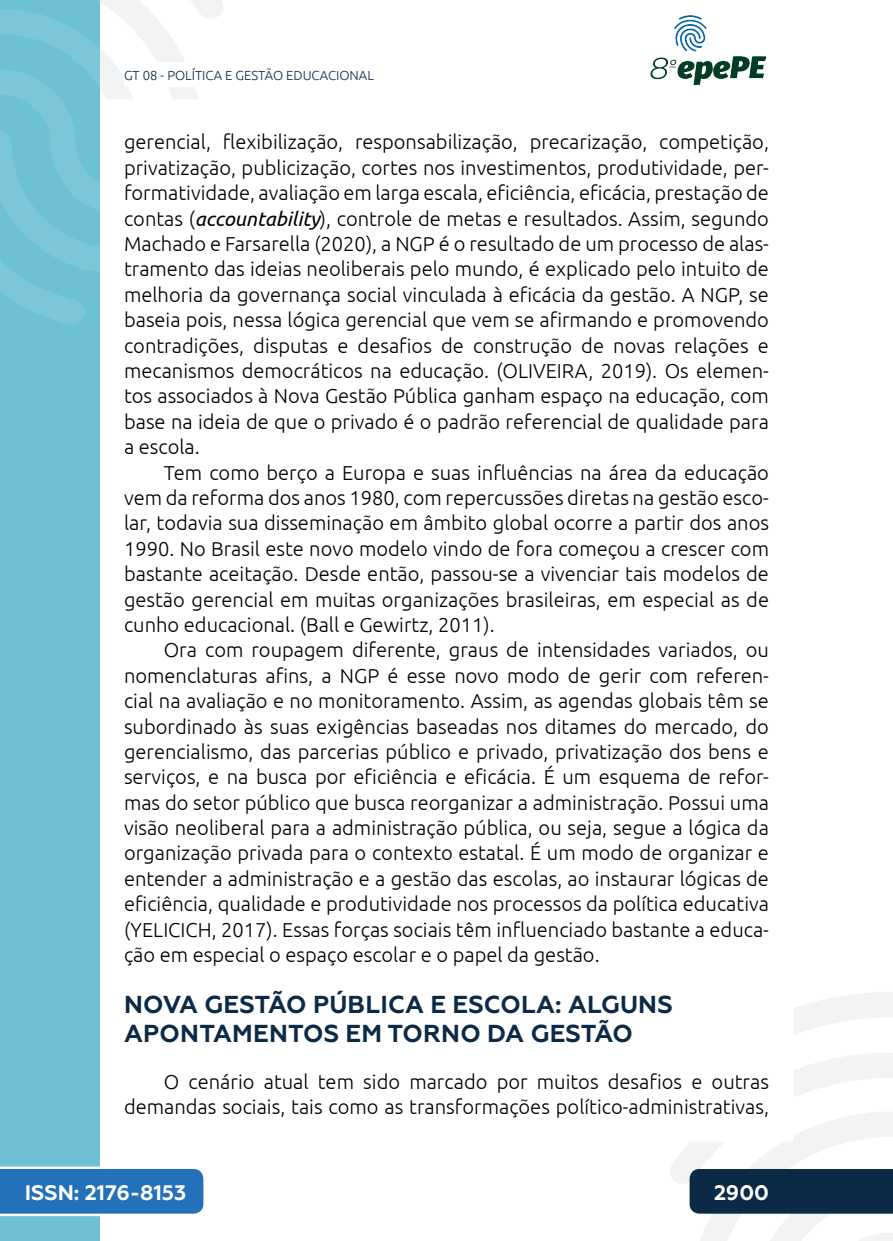
<style>
.page{position:relative;width:893px;height:1241px;background:#fff}
.page>*{position:absolute;margin:0;border:0;box-sizing:border-box;transform-origin:0 0}
._3_SUBTÍTULO{font:700 24.5px/29.4px "Geometria";letter-spacing:.01em;color:#0c2a46}
.t1{font:700 21px "Geometria";color:#fff}
._5_CORPO{font:300 20.12px/25.4px "Ubuntu";color:#000;text-align:justify}
.t2{font:300 13.12px "Ubuntu";color:#0c2a46}
.s1{font-weight:400;font-style:italic}
</style>
<div class="page">
<svg style="left:670px;top:992px;width:223px;height:248px"></svg>
<svg style="left:99px;top:0;width:124px;height:324px"></svg>
<img style="left:650px;top:15px;width:117px;height:71px">
<div style="left:0;top:0;width:99px;height:1240px;background:#6ec0d5"></div>
<svg style="left:0;top:0;width:99px;height:325px"></svg>
<svg style="left:0;top:1166px;width:203px;height:49px;background:#367dbf"></svg>
<div style="left:690px;top:1168px;width:203px;height:45px;background:#0c2a46"></div>
<div style="left:124px;top:62px;width:516px;height:25px;background:#fff"></div>
<p class="t2" style="left:124px;top:67px;width:251px">GT 08 - POLÍTICA E GESTÃO EDUCACIONAL</p>
<p class="_5_CORPO" style="left:124px;top:129px;width:646px">gerencial, flexibilização, responsabilização, precarização, competição, privatização, publicização, cortes nos investimentos, produtividade, per&shy;formatividade, avaliação em larga escala, eficiência, eficácia, prestação de contas (<span class="s1">accountability</span>), controle de metas e resultados. Assim, segundo Machado e Farsarella (2020), a NGP é o resultado de um processo de alas&shy;tramento das ideias neoliberais pelo mundo, é explicado pelo intuito de melhoria da governança social vinculada à eficácia da gestão. A NGP, se baseia pois, nessa lógica gerencial que vem se afirmando e promovendo contradições, disputas e desafios de construção de novas relações e mecanismos democráticos na educação. (OLIVEIRA, 2019). Os elemen&shy;tos associados à Nova Gestão Pública ganham espaço na educação, com base na ideia de que o privado é o padrão referencial de qualidade para a escola.</p>
<p class="_5_CORPO" style="left:124px;top:459px;width:646px;text-indent:40px">Tem como berço a Europa e suas influências na área da educação vem da reforma dos anos 1980, com repercussões diretas na gestão esco&shy;lar, todavia sua disseminação em âmbito global ocorre a partir dos anos 1990. No Brasil este novo modelo vindo de fora começou a crescer com bastante aceitação. Desde então, passou-se a vivenciar tais modelos de gestão gerencial em muitas organizações brasileiras, em especial as de cunho educacional. (Ball e Gewirtz, 2011).</p>
<p class="_5_CORPO" style="left:124px;top:637px;width:646px;text-indent:40px">Ora com roupagem diferente, graus de intensidades variados, ou nomenclaturas afins, a NGP é esse novo modo de gerir com referen&shy;cial na avaliação e no monitoramento. Assim, as agendas globais têm se subordinado às suas exigências baseadas nos ditames do mercado, do gerencialismo, das parcerias público e privado, privatização dos bens e serviços, e na busca por eficiência e eficácia. É um esquema de refor&shy;mas do setor público que busca reorganizar a administração. Possui uma visão neoliberal para a administração pública, ou seja, segue a lógica da organização privada para o contexto estatal. É um modo de organizar e entender a administração e a gestão das escolas, ao instaurar lógicas de eficiência, qualidade e produtividade nos processos da política educativa (YELICICH, 2017). Essas forças sociais têm influenciado bastante a educa&shy;ção em especial o espaço escolar e o papel da gestão.</p>
<p class="_3_SUBTÍTULO" style="left:124px;top:989px;width:550px">NOVA GESTÃO PÚBLICA E ESCOLA: ALGUNS<br>APONTAMENTOS EM TORNO DA GESTÃO</p>
<p class="_5_CORPO" style="left:124px;top:1068px;width:646px;text-align:right">O cenário atual tem sido marcado por muitos desafios e outras demandas sociais, tais como as transformações político-administrativas,</p>
<p class="t1" style="left:25px;top:1179px;width:163px">ISSN: 2176-8153</p>
<p class="t1" style="left:714px;top:1179px;width:56px">2900</p>
</div>
